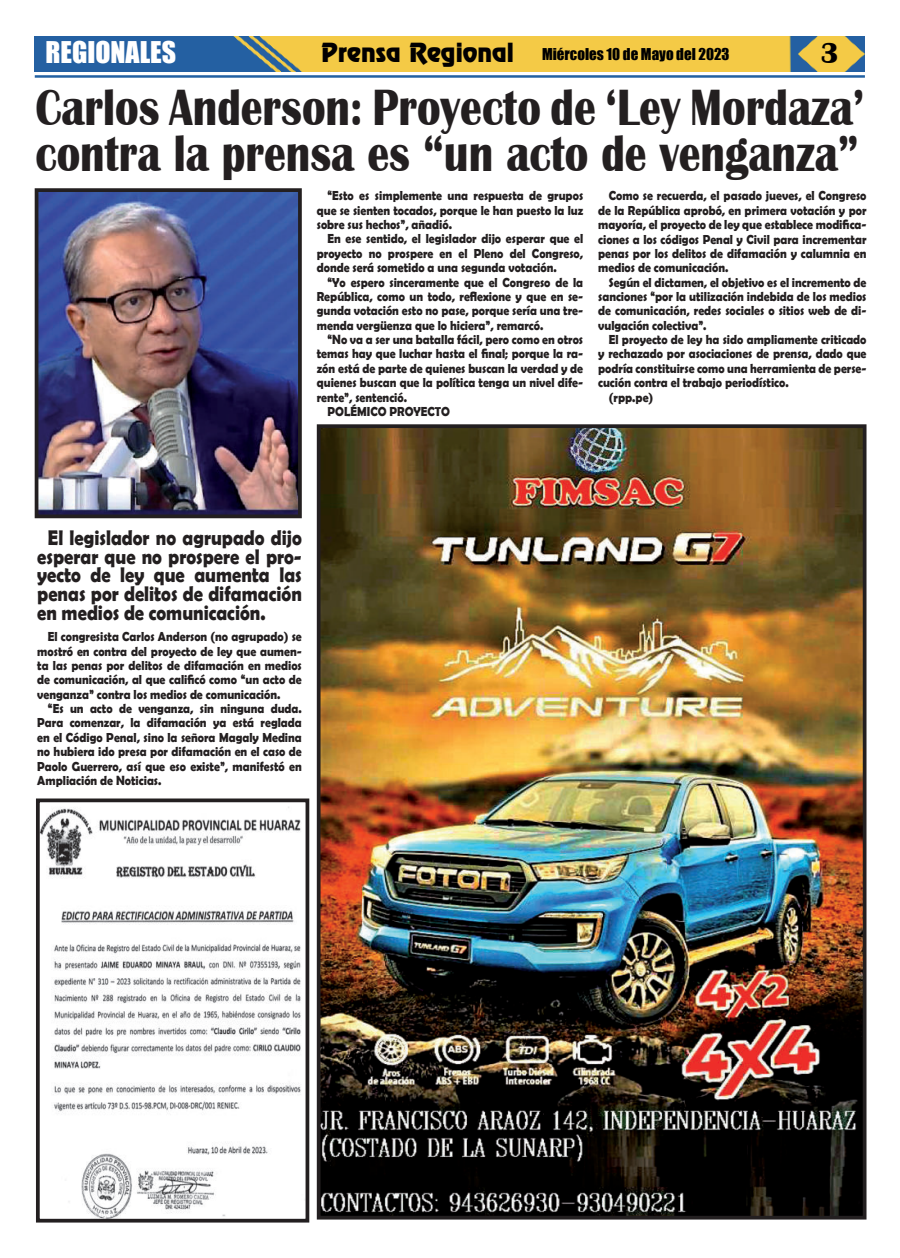
<style>
.page{position:relative;width:900px;height:1258px;background:#fff}
.page>*{position:absolute;margin:0;border:0;box-sizing:border-box;transform-origin:0 0}
.t1{font:700 52.5px/46.2px "Britannic";color:#231f20;scale:.83 1}
.t2{font:700 30px "Britannic";color:#020000}
.t3{font:27.5px "Impact";color:#fff}
.t4{font:700 21.25px/18.8px "Berlin Sans FB Demi";color:#231f20;text-align:justify;scale:.87 1}
.t5{font:15px "Impact";color:#000}
.t6{font:700 13.12px/14.4px "Berlin Sans FB Demi";color:#231f20;text-align:justify;scale:.9 1}
.s1{font-family:"Renfrew Normal";font-size:23.75px;color:#020000}
</style>
<div class="page">
<hr style="left:35px;top:75px;width:830px;height:3px;background:#2361a2">
<img style="left:35px;top:36px;width:830px;height:36px">
<img style="left:322px;top:429px;width:540px;height:785px">
<div style="left:317px;top:424px;width:550px;height:795px;border:4px solid #231f20"></div>
<img style="left:40px;top:193px;width:257px;height:320px">
<div style="left:35px;top:188px;width:267px;height:330px;border:4px solid #231f20"></div>
<img style="left:41px;top:807px;width:260px;height:410px">
<div style="left:36px;top:798px;width:273px;height:424px;border:4px solid #231f20"></div>
<h3 class="t3" style="left:46px;top:40px;width:132px">REGIONALES</h3>
<p class="t5" style="left:321px;top:47px;width:410px"><span class="s1">Prensa Regional</span> Miércoles 10 de Mayo del 2023</p>
<h2 class="t2" style="left:820px;top:43px;width:20px">3</h2>
<h1 class="t1" style="left:35px;top:88px;width:1000px">Carlos Anderson: Proyecto de ‘Ley Mordaza’ contra la prensa es “un acto de venganza”</h1>
<p class="t6" style="left:317px;top:188px;width:298px;text-indent:11px">“Esto es simplemente una respuesta de grupos que se sienten tocados, porque le han puesto la luz sobre sus hechos”, añadió.</p>
<p class="t6" style="left:317px;top:232px;width:298px;text-indent:11px">En ese sentido, el legislador dijo esperar que el proyecto no prospere en el Pleno del Congreso, donde será sometido a una segunda votación.</p>
<p class="t6" style="left:317px;top:275px;width:298px;text-indent:11px">“Yo espero sinceramente que el Congreso de la República, como un todo, reflexione y que en se&shy;gunda votación esto no pase, porque sería una tre&shy;menda vergüenza que lo hiciera”, remarcó.</p>
<p class="t6" style="left:327px;top:332px;width:286px">“No va a ser una batalla fácil, pero como en otros</p>
<p class="t6" style="left:317px;top:347px;width:297px">temas hay que luchar hasta el final; porque la ra-</p>
<p class="t6" style="left:317px;top:361px;width:298px">zón está de parte de quienes buscan la verdad y de</p>
<p class="t6" style="left:317px;top:375px;width:298px">quienes buscan que la política tenga un nivel dife-</p>
<p class="t6" style="left:317px;top:390px;width:102px">rente”, sentenció.</p>
<p class="t6" style="left:327px;top:404px;width:138px">POLÉMICO PROYECTO</p>
<p class="t6" style="left:598px;top:188px;width:300px;text-indent:11px">Como se recuerda, el pasado jueves, el Congreso de la República aprobó, en primera votación y por mayoría, el proyecto de ley que establece modifica&shy;ciones a los códigos Penal y Civil para incrementar penas por los delitos de difamación y calumnia en medios de comunicación.</p>
<p class="t6" style="left:598px;top:275px;width:300px;text-indent:11px">Según el dictamen, el objetivo es el incremento de sanciones “por la utilización indebida de los medios de comunicación, redes sociales o sitios web de di&shy;vulgación colectiva”.</p>
<p class="t6" style="left:609px;top:332px;width:288px">El proyecto de ley ha sido ampliamente criticado</p>
<p class="t6" style="left:598px;top:347px;width:300px">y rechazado por asociaciones de prensa, dado que</p>
<p class="t6" style="left:598px;top:362px;width:300px">podría constituirse como una herramienta de perse-</p>
<p class="t6" style="left:598px;top:375px;width:213px">cución contra el trabajo periodístico.</p>
<p class="t6" style="left:609px;top:390px;width:51px">(rpp.pe)</p>
<h3 class="t4" style="left:37px;top:528px;width:306px;text-indent:11px">El legislador no agrupado dijo esperar que no prospere el pro&shy;yecto de ley que aumenta las penas por delitos de difamación en medios de comunicación.</h3>
<p class="t6" style="left:37px;top:630px;width:296px;text-indent:11px">El congresista Carlos Anderson (no agrupado) se mostró en contra del proyecto de ley que aumen&shy;ta las penas por delitos de difamación en medios de comunicación, al que calificó como “un acto de venganza” contra los medios de comunicación.</p>
<p class="t6" style="left:37px;top:701px;width:296px;text-indent:11px">“Es un acto de venganza, sin ninguna duda.<br>Para comenzar, la difamación ya está reglada en el Código Penal, sino la señora Magaly Medina no hubiera ido presa por difamación en el caso de Paolo Guerrero, así que eso existe”, manifestó en Ampliación de Noticias.</p>
</div>
